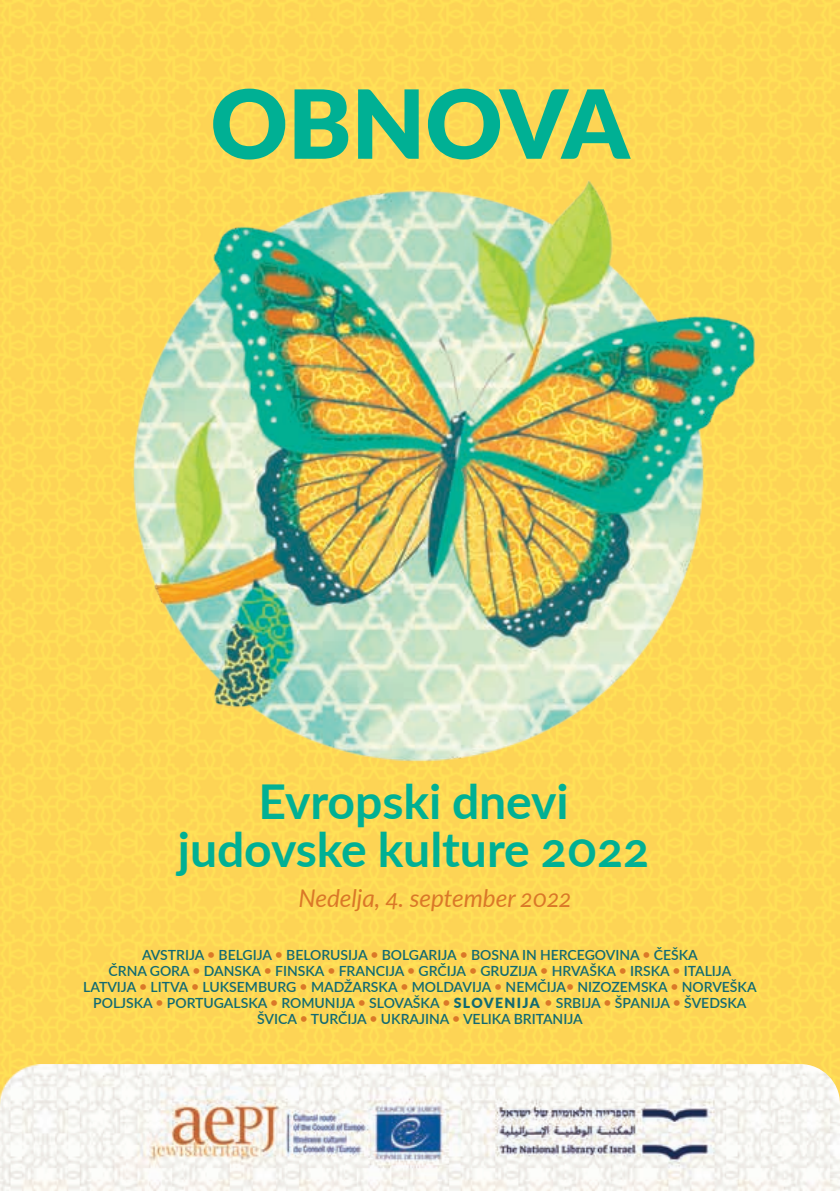
<style>
.page{position:relative;width:840px;height:1191px;background:#fff}
.page>*{position:absolute;margin:0;border:0;box-sizing:border-box;transform-origin:0 0}
.t1{font:900 95.2px "Lato";color:#00b094}
.t2{font:700 48px/48px "Lato";color:#00b094;text-align:center}
.t3{font:italic 24.4px "Lato";color:#da7828}
.t4{font:600 14px/16px "Lato";color:#126a72;text-align:center}
.s1{color:#da7828}
.s2{font-weight:900}
</style>
<div class="page">
<img style="left:0;top:0;width:839px;height:1064px">
<img style="left:0;top:170px;width:839px;height:610px">
<img style="left:0;top:1064px;width:839px;height:127px">
<h1 class="t1" style="left:210px;top:52px;width:420px">OBNOVA</h1>
<h2 class="t2" style="left:178px;top:775px;width:472px">Evropski dnevi judovske kulture 2022</h2>
<h3 class="t3" style="left:298px;top:880px;width:274px">Nedelja, 4. september 2022</h3>
<p class="t4" style="left:83px;top:946px;width:674px">AVSTRIJA <span class="s1">•</span> BELGIJA <span class="s1">•</span> BELORUSIJA <span class="s1">•</span> BOLGARIJA <span class="s1">•</span> BOSNA IN HERCEGOVINA <span class="s1">•</span> ČEŠKA<br>ČRNA GORA <span class="s1">•</span> DANSKA <span class="s1">•</span> FINSKA <span class="s1">•</span> FRANCIJA <span class="s1">•</span> GRČIJA <span class="s1">•</span> GRUZIJA <span class="s1">•</span> HRVAŠKA <span class="s1">•</span> IRSKA <span class="s1">•</span> ITALIJA LATVIJA <span class="s1">•</span> LITVA <span class="s1">•</span> LUKSEMBURG <span class="s1">•</span> MADŽARSKA <span class="s1">•</span> MOLDAVIJA <span class="s1">•</span> NEMČIJA<span class="s1">•</span> NIZOZEMSKA <span class="s1">•</span> NORVEŠKA POLJSKA <span class="s1">•</span> PORTUGALSKA <span class="s1">•</span> ROMUNIJA <span class="s1">•</span> SLOVAŠKA <span class="s1">•</span> <span class="s2">SLOVENIJA</span> <span class="s1">•</span> SRBIJA <span class="s1">•</span> ŠPANIJA <span class="s1">•</span> ŠVEDSKA ŠVICA <span class="s1">•</span> TURČIJA <span class="s1">•</span> UKRAJINA <span class="s1">•</span> VELIKA BRITANIJA</p>
</div>
